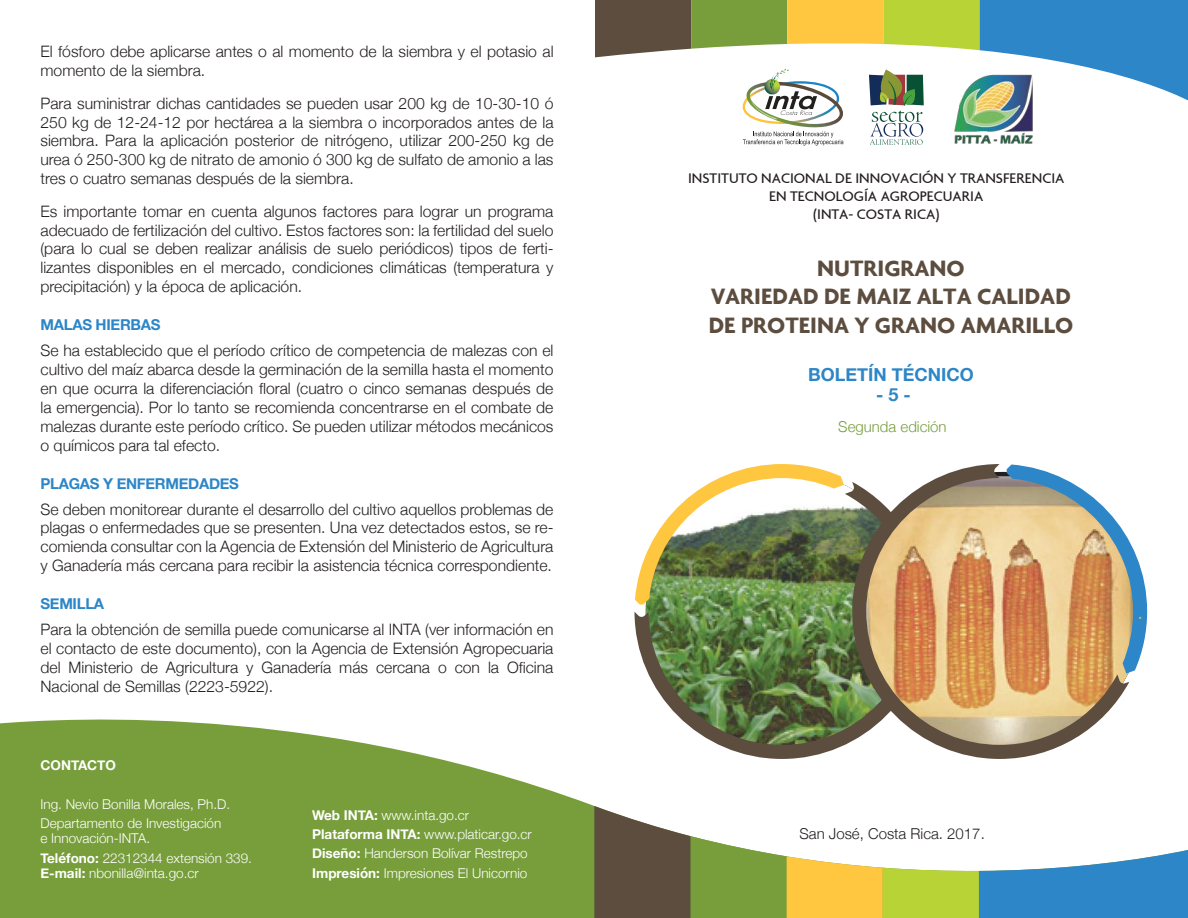
<style>
.page{position:relative;width:1188px;height:918px;background:#fff}
.page>*{position:absolute;margin:0;border:0;box-sizing:border-box;transform-origin:0 0}
.t1{font:700 24px/28.8px "Agenda";color:#5c4d3f;text-align:center}
.t2{font:700 18px "Helvetica Neue";color:#2c86c7}
.t3{font:300 15.75px/18.9px "Helvetica Neue";color:#241f1f;text-align:justify}
.t4{font:500 15px/18px "Agenda";color:#241f1f;text-align:center}
.t5{font:700 15px "Helvetica Neue";letter-spacing:-.02em;color:#2c86c7}
.t6{font:300 15px "Helvetica Neue";color:#241f1f}
.t7{font:300 15px "Helvetica Neue";color:#779e3b}
.t8{font:300 13.5px/19.4px "Helvetica Neue";color:#fff}
.t9{font:700 13.5px "Helvetica Neue";color:#fff}
.s1{font-weight:700}
</style>
<div class="page">
<svg style="left:0;top:719px;width:594px;height:199px;background:#87a952"></svg>
<svg style="left:594px;top:806px;width:594px;height:112px"></svg>
<svg style="left:595px;top:0;width:593px;height:146px"></svg>
<img style="left:949px;top:70px;width:89px;height:76px">
<img style="left:634px;top:485px;width:218px;height:274px">
<img style="left:635px;top:464px;width:209px;height:141px">
<img style="left:852px;top:464px;width:277px;height:295px">
<svg style="left:1007px;top:465px;width:140px;height:208px;background:#c8b192"></svg>
<p class="t3" style="left:40px;top:41px;width:515px">El fósforo debe aplicarse antes o al momento de la siembra y el potasio al momento de la siembra.</p>
<p class="t3" style="left:40px;top:92px;width:515px">Para suministrar dichas cantidades se pueden usar 200 kg de 10-30-10 ó 250 kg de 12-24-12 por hectárea a la siembra o incorporados antes de la siembra. Para la aplicación posterior de nitrógeno, utilizar 200-250 kg de urea ó 250-300 kg de nitrato de amonio ó 300 kg de sulfato de amonio a las tres o cuatro semanas después de la siembra.</p>
<p class="t3" style="left:40px;top:200px;width:515px">Es importante tomar en cuenta algunos factores para lograr un programa adecuado de fertilización del cultivo. Estos factores son: la fertilidad del suelo (para lo cual se deben realizar análisis de suelo periódicos) tipos de ferti&shy;lizantes disponibles en el mercado, condiciones climáticas (temperatura y precipitación) y la época de aplicación.</p>
<p class="t5" style="left:40px;top:313px;width:122px">MALAS HIERBAS</p>
<p class="t3" style="left:40px;top:340px;width:515px">Se ha establecido que el período crítico de competencia de malezas con el cultivo del maíz abarca desde la germinación de la semilla hasta el momento en que ocurra la diferenciación floral (cuatro o cinco semanas después de la emergencia). Por lo tanto se recomienda concentrarse en el combate de malezas durante este período crítico. Se pueden utilizar métodos mecánicos o químicos para tal efecto.</p>
<p class="t5" style="left:40px;top:472px;width:200px">PLAGAS Y ENFERMEDADES</p>
<p class="t3" style="left:40px;top:498px;width:514px">Se deben monitorear durante el desarrollo del cultivo aquellos problemas de plagas o enfermedades que se presenten. Una vez detectados estos, se re&shy;comienda consultar con la Agencia de Extensión del Ministerio de Agricultura y Ganadería más cercana para recibir la asistencia técnica correspondiente.</p>
<p class="t5" style="left:40px;top:592px;width:65px">SEMILLA</p>
<p class="t3" style="left:40px;top:619px;width:515px">Para la obtención de semilla puede comunicarse al INTA (ver información en el contacto de este documento), con la Agencia de Extensión Agropecuaria del Ministerio de Agricultura y Ganadería más cercana o con la Oficina Nacional de Semillas (2223-5922).</p>
<p class="t9" style="left:40px;top:755px;width:77px">CONTACTO</p>
<p class="t8" style="left:40px;top:793px;width:191px">Ing. Nevio Bonilla Morales, Ph.D.<br>Departamento de Investigación</p>
<p class="t8" style="left:40px;top:828px;width:213px">e Innovación-INTA.<br><span class="s1">Teléfono:</span> 22312344 extensión 339.</p>
<p class="t8" style="left:40px;top:862px;width:160px"><span class="s1">E-mail:</span> nbonilla@inta.go.cr</p>
<p class="t8" style="left:312px;top:804px;width:221px"><span class="s1">Web INTA:</span> www.inta.go.cr <span class="s1">Plataforma INTA:</span> www.platicar.go.cr <span class="s1">Diseño:</span> Handerson Bolívar Restrepo <span class="s1">Impresión:</span> Impresiones El Unicornio</p>
<p class="t4" style="left:688px;top:169px;width:378px">INSTITUTO NACIONAL DE INNOVACIÓN Y TRANSFERENCIA<br>EN TECNOLOGÍA AGROPECUARIA<br>(INTA- COSTA RICA)</p>
<h1 class="t1" style="left:709px;top:253px;width:366px">NUTRIGRANO<br>VARIEDAD DE MAIZ ALTA CALIDAD<br>DE PROTEINA Y GRANO AMARILLO</h1>
<p class="t2" style="left:808px;top:361px;width:167px">BOLETÍN TÉCNICO</p>
<p class="t2" style="left:876px;top:380px;width:36px">- 5 -</p>
<p class="t7" style="left:838px;top:415px;width:110px">Segunda edición</p>
<p class="t6" style="left:799px;top:822px;width:187px">San José, Costa Rica. 2017.</p>
</div>
